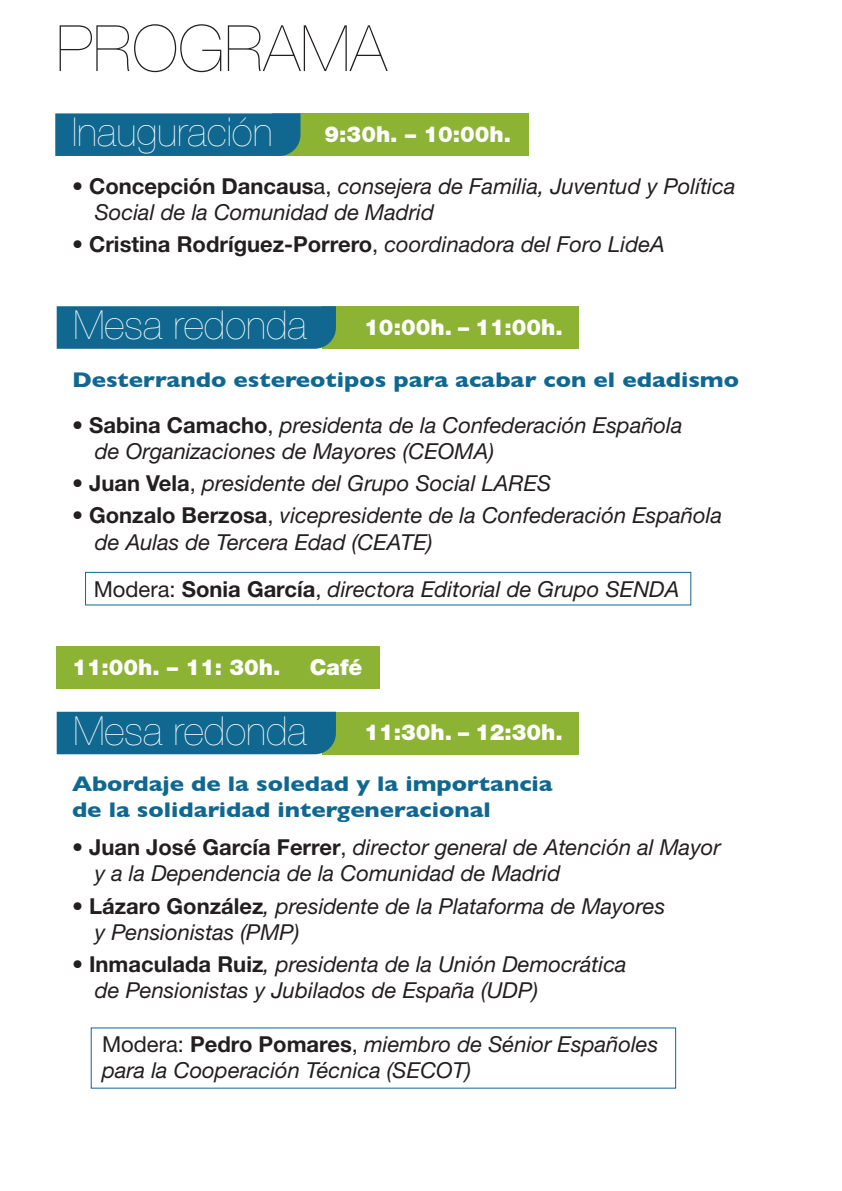
<style>
.page{position:relative;width:842px;height:1191px;background:#fff}
.page>*{position:absolute;margin:0;border:0;box-sizing:border-box;transform-origin:0 0}
.t1{font:200 64px "Helvetica Neue LT Std";color:#231f20}
.t2{font:200 40px "Helvetica Neue LT Std";color:#fff}
.t3{font:italic 22px/26.4px "Helvetica Neue LT Std";color:#231f20}
.t4{font:900 22px "Helvetica Neue LT Std";color:#fff}
.t5{font:700 22px "Helvetica Neue LT Std";color:#231f20}
.t6{font:700 21.6px/26px "Gill Sans";color:#106890;scale:1.11 1}
.s1{font-style:normal}
.s2{font-weight:700;font-style:normal}
.s3{font-weight:400}
.s4{font-weight:400;font-style:italic}
</style>
<div class="page">
<div style="left:272px;top:113px;width:257px;height:43px;background:#8cb334"></div>
<div style="left:55px;top:113px;width:245px;height:43px;background:#106890"></div>
<div style="left:322px;top:306px;width:256px;height:43px;background:#8cb334"></div>
<div style="left:57px;top:306px;width:279px;height:43px;background:#106890"></div>
<div style="left:57px;top:646px;width:323px;height:43px;background:#8cb334"></div>
<div style="left:85px;top:572px;width:606px;height:33px;border:1px solid #106890"></div>
<div style="left:322px;top:711px;width:256px;height:43px;background:#8cb334"></div>
<div style="left:57px;top:711px;width:279px;height:43px;background:#106890"></div>
<h1 class="t1" style="left:56px;top:11px;width:332px">PROGRAMA</h1>
<h2 class="t2" style="left:72px;top:109px;width:202px">Inauguración</h2>
<p class="t4" style="left:325px;top:121px;width:188px">9:30h. – 10:00h.</p>
<p class="t3" style="left:95px;top:172px;width:642px;text-indent:-23px"><span class="s1">•</span> <span class="s2">Concepción Dancaus</span><span class="s1">a,</span> consejera de Familia, Juventud y Política<br>Social de la Comunidad de Madrid</p>
<p class="t5" style="left:72px;top:231px;width:594px"><span class="s3">•</span> Cristina Rodríguez-Porrero<span class="s3">,</span> <span class="s4">coordinadora del Foro LideA</span></p>
<h2 class="t2" style="left:73px;top:302px;width:235px">Mesa redonda</h2>
<p class="t4" style="left:364px;top:314px;width:200px">10:00h. – 11:00h.</p>
<p class="t6" style="left:72px;top:366px;width:602px">Desterrando estereotipos para acabar con el edadismo</p>
<p class="t3" style="left:95px;top:411px;width:589px;text-indent:-23px"><span class="s1">•</span> <span class="s2">Sabina Camacho</span><span class="s1">,</span> presidenta de la Confederación Española de Organizaciones de Mayores (CEOMA)</p>
<p class="t3" style="left:72px;top:470px;width:481px"><span class="s1">•</span> <span class="s2">Juan Vela</span><span class="s1">,</span> presidente del Grupo Social LARES</p>
<p class="t3" style="left:95px;top:502px;width:629px;text-indent:-23px"><span class="s1">•</span> <span class="s2">Gonzalo Berzosa</span><span class="s1">,</span> vicepresidente de la Confederación Española de Aulas de Tercera Edad (CEATE)</p>
<p class="t3" style="left:94px;top:575px;width:587px"><span class="s1">Modera:</span> <span class="s2">Sonia García</span><span class="s1">,</span> directora Editorial de Grupo SENDA</p>
<p class="t4" style="left:72px;top:654px;width:210px">11:00h. – 11: 30h.</p>
<p class="t4" style="left:310px;top:654px;width:54px">Café</p>
<h2 class="t2" style="left:73px;top:707px;width:235px">Mesa redonda</h2>
<p class="t4" style="left:364px;top:719px;width:200px">11:30h. – 12:30h.</p>
<p class="t6" style="left:72px;top:770px;width:434px">Abordaje de la soledad y la importancia de la solidaridad intergeneracional</p>
<p class="t3" style="left:95px;top:833px;width:628px;text-indent:-23px"><span class="s1">•</span> <span class="s2">Juan José García Ferrer</span><span class="s1">,</span> director general de Atención al Mayor y a la Dependencia de la Comunidad de Madrid</p>
<p class="t3" style="left:95px;top:892px;width:572px;text-indent:-23px">• <span class="s2">Lázaro González</span>, presidente de la Plataforma de Mayores y Pensionistas (PMP)</p>
<p class="t3" style="left:95px;top:950px;width:533px;text-indent:-23px">• <span class="s2">Inmaculada Ruiz</span>, presidenta de la Unión Democrática de Pensionistas y Jubilados de España (UDP)</p>
<p class="t3" style="left:102px;top:1030px;width:558px"><span class="s1">Modera:</span> <span class="s2">Pedro Pomares</span><span class="s1">,</span> miembro de Sénior Españoles para la Cooperación Técnica (SECOT)</p>
</div>
